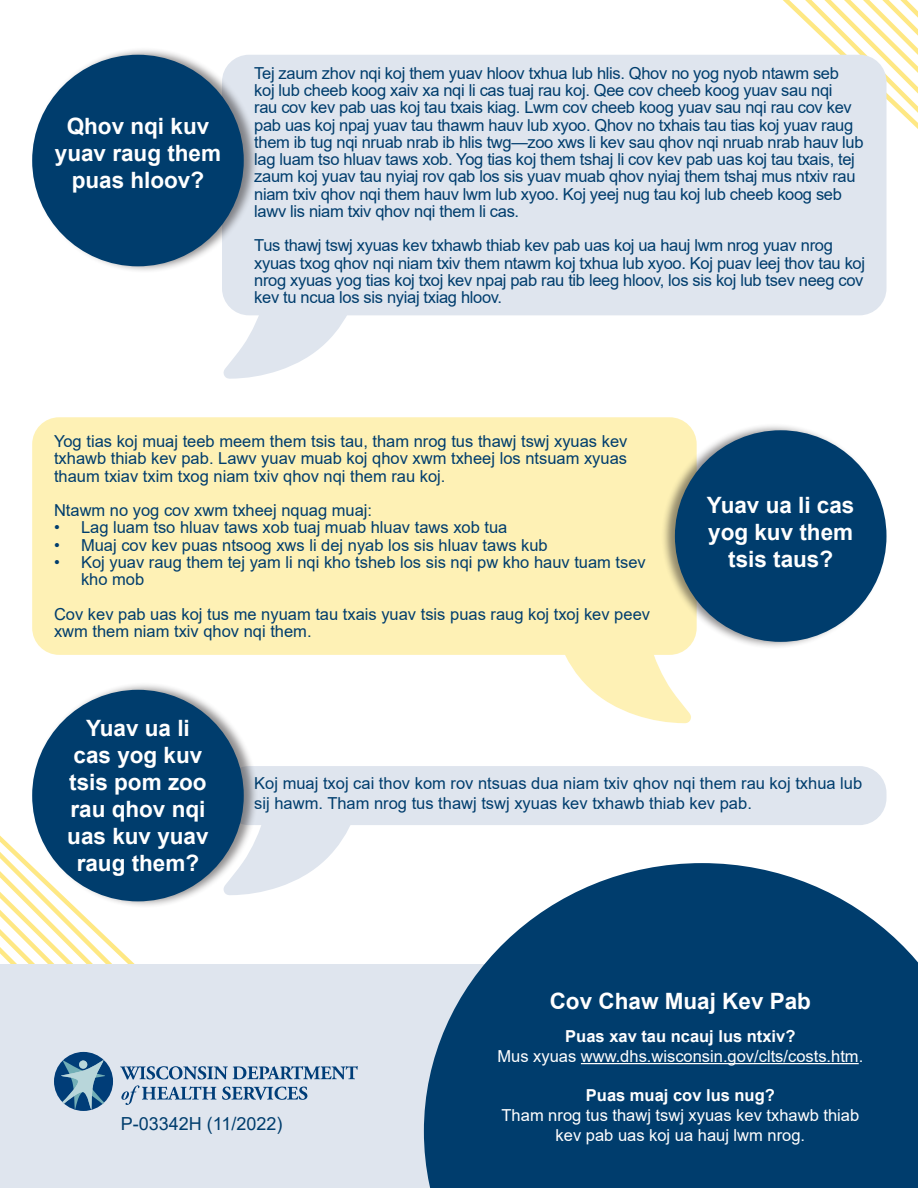
<style>
.page{position:relative;width:918px;height:1188px;background:#fff}
.page>*{position:absolute;margin:0;border:0;box-sizing:border-box;transform-origin:0 0}
.question_heading{font:700 22.5px/27px "Arial";color:#fff;text-align:center}
.t1{font:18px "Arial";color:#003d6d}
.t2{font:16.5px/17.2px "Arial";letter-spacing:-.02em;color:#003d6d}
.t3{font:16.5px/17.2px "Arial";color:#003d6d}
.t4{font:16.5px/19.8px "Arial";color:#fff;text-align:center}
.s1{font-weight:700}
</style>
<div class="page">
<svg style="left:783px;top:0;width:135px;height:129px"></svg>
<svg style="left:0;top:835px;width:135px;height:129px"></svg>
<div style="left:0;top:964px;width:918px;height:224px;background:#dfe5ee"></div>
<svg style="left:120px;top:1066px;width:238px;height:13px"></svg>
<svg style="left:121px;top:1085px;width:95px;height:20px"></svg>
<svg style="left:222px;top:1087px;width:85px;height:13px"></svg>
<div style="left:54px;top:1052px;width:59px;height:59px;background:#003d78;border-radius:50%"></div>
<svg style="left:61px;top:1060px;width:44px;height:50px"></svg>
<svg style="left:79px;top:1060px;width:8px;height:9px"></svg>
<svg style="left:223px;top:299px;width:132px;height:80px"></svg>
<div style="left:222px;top:55px;width:665px;height:260px;background:#dfe5ee;border-radius:27px"></div>
<div style="left:31px;top:47px;width:227px;height:227px;background:#231f20;opacity:.5"></div>
<div style="left:32px;top:55px;width:212px;height:211px;background:#003d6d;border-radius:50%"></div>
<svg style="left:424px;top:863px;width:494px;height:325px;background:#235781"></svg>
<hr style="left:581px;top:1063px;width:278px;height:1px;background:#fff">
<svg style="left:258px;top:825px;width:93px;height:68px"></svg>
<div style="left:222px;top:766px;width:665px;height:59px;background:#dfe5ee;border-radius:27px"></div>
<div style="left:31px;top:682px;width:227px;height:227px;background:#231f20;opacity:.5"></div>
<div style="left:32px;top:690px;width:212px;height:211px;background:#003d6d;border-radius:50%"></div>
<svg style="left:565px;top:654px;width:126px;height:69px"></svg>
<div style="left:32px;top:417px;width:665px;height:238px;background:#fef1b5;border-radius:27px"></div>
<div style="left:660px;top:422px;width:227px;height:227px;background:#231f20;opacity:.5"></div>
<div style="left:675px;top:430px;width:211px;height:212px;background:#003d6d;border-radius:50%"></div>
<p class="question_heading" style="left:55px;top:113px;width:168px">Qhov nqi kuv yuav raug them puas hloov?</p>
<p class="t2" style="left:254px;top:64px;width:611px">Tej zaum zhov nqi koj them yuav hloov txhua lub hlis. Qhov no yog nyob ntawm seb<br>koj lub cheeb koog xaiv xa nqi li cas tuaj rau koj. Qee cov cheeb koog yuav sau nqi<br>rau cov kev pab uas koj tau txais kiag. Lwm cov cheeb koog yuav sau nqi rau cov kev pab uas koj npaj yuav tau thawm hauv lub xyoo. Qhov no txhais tau tias koj yuav raug them ib tug nqi nruab nrab ib hlis twg—zoo xws li kev sau qhov nqi nruab nrab hauv lub lag luam tso hluav taws xob. Yog tias koj them tshaj li cov kev pab uas koj tau txais, tej zaum koj yuav tau nyiaj rov qab los sis yuav muab qhov nyiaj them tshaj mus ntxiv rau niam txiv qhov nqi them hauv lwm lub xyoo. Koj yeej nug tau koj lub cheeb koog seb lawv lis niam txiv qhov nqi them li cas.</p>
<p class="t2" style="left:254px;top:237px;width:612px">Tus thawj tswj xyuas kev txhawb thiab kev pab uas koj ua hauj lwm nrog yuav nrog xyuas txog qhov nqi niam txiv them ntawm koj txhua lub xyoo. Koj puav leej thov tau koj nrog xyuas yog tias koj txoj kev npaj pab rau tib leeg hloov, los sis koj lub tsev neeg cov kev tu ncua los sis nyiaj txiag hloov.</p>
<p class="t2" style="left:54px;top:433px;width:575px;text-align:justify">Yog tias koj muaj teeb meem them tsis tau, tham nrog tus thawj tswj xyuas kev txhawb thiab kev pab. Lawv yuav muab koj qhov xwm txheej los ntsuam xyuas thaum txiav txim txog niam txiv qhov nqi them rau koj.</p>
<p class="t3" style="left:54px;top:502px;width:320px">Ntawm no yog cov xwm txheej nquag muaj:</p>
<p class="t3" style="left:54px;top:519px;width:455px">• Lag luam tso hluav taws xob tuaj muab hluav taws xob tua</p>
<p class="t3" style="left:54px;top:536px;width:495px">• Muaj cov kev puas ntsoog xws li dej nyab los sis hluav taws kub</p>
<p class="t3" style="left:81px;top:553px;width:566px;text-indent:-27px">• Koj yuav raug them tej yam li nqi kho tsheb los sis nqi pw kho hauv tuam tsev kho mob</p>
<p class="t3" style="left:54px;top:605px;width:598px">Cov kev pab uas koj tus me nyuam tau txais yuav tsis puas raug koj txoj kev peev xwm them niam txiv qhov nqi them.</p>
<p class="question_heading" style="left:707px;top:492px;width:149px">Yuav ua li cas yog kuv them tsis taus?</p>
<p class="question_heading" style="left:67px;top:715px;width:143px">Yuav ua li cas yog kuv tsis pom zoo rau qhov nqi uas kuv yuav raug them?</p>
<p class="t3" style="left:254px;top:773px;width:610px;line-height:19.8px">Koj muaj txoj cai thov kom rov ntsuas dua niam txiv qhov nqi them rau koj txhua lub sij hawm. Tham nrog tus thawj tswj xyuas kev txhawb thiab kev pab.</p>
<p class="t1" style="left:121px;top:1111px;width:163px">P-03342H (11/2022)</p>
<p class="question_heading" style="left:550px;top:988px;width:263px">Cov Chaw Muaj Kev Pab</p>
<p class="t4" style="left:497px;top:1026px;width:367px"><span class="s1">Puas xav tau ncauj lus ntxiv?<br></span>Mus xyuas www.dhs.wisconsin.gov/clts/costs.htm.</p>
<p class="t4" style="left:502px;top:1086px;width:359px"><span class="s1">Puas muaj cov lus nug?<br></span>Tham nrog tus thawj tswj xyuas kev txhawb thiab kev pab uas koj ua hauj lwm nrog.</p>
</div>
